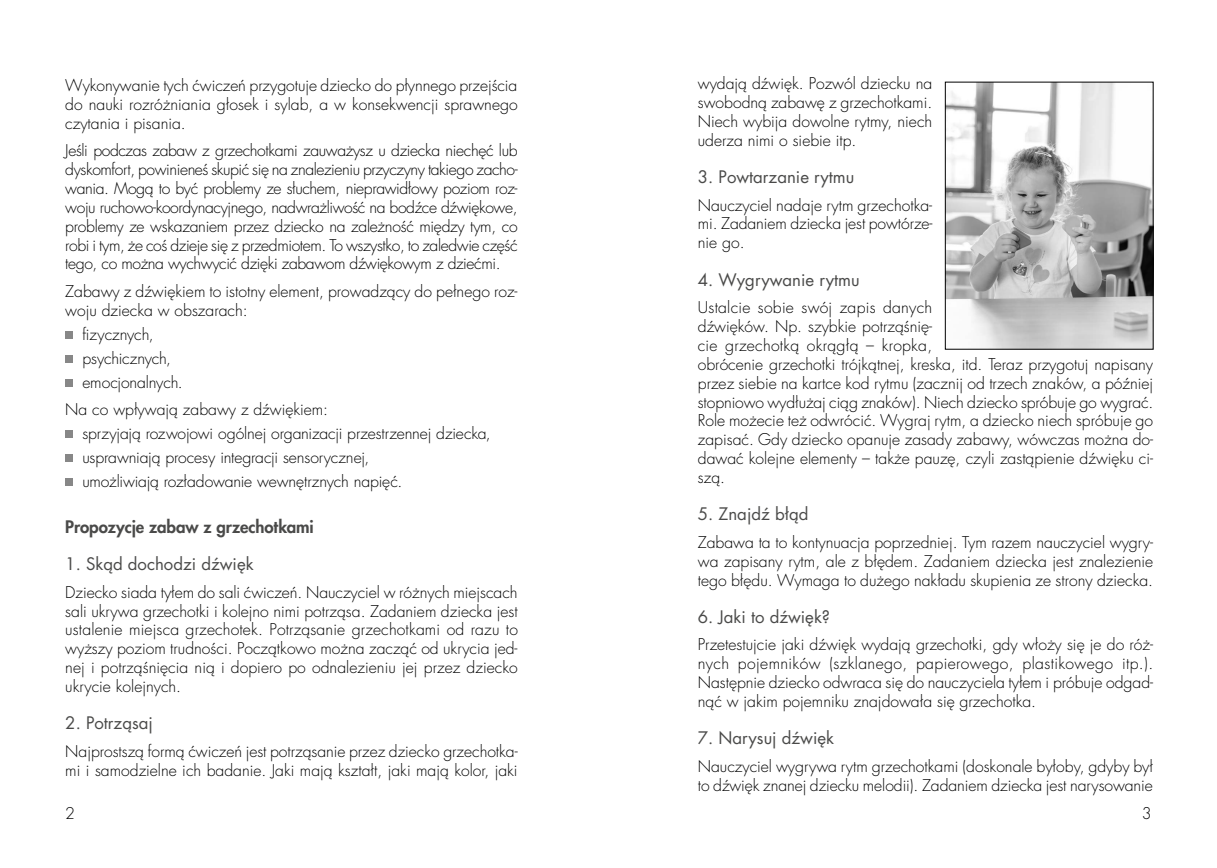
<style>
.page{position:relative;width:1217px;height:868px;background:#fff}
.page>*{position:absolute;margin:0;border:0;box-sizing:border-box;transform-origin:0 0}
.t1{font:16.8px "Futura LTS Book";color:#4a4a49}
.t2{font:800 16.8px "Futura LTS";letter-spacing:-.005em;color:#4a4a49}
.t3{font:300 15.75px/18.9px "Futura LTS";color:#000;text-align:justify}
</style>
<div class="page">
<div style="left:65px;top:331px;width:8px;height:7px;background:#878787"></div>
<div style="left:65px;top:355px;width:8px;height:7px;background:#878787"></div>
<div style="left:65px;top:379px;width:8px;height:7px;background:#878787"></div>
<div style="left:65px;top:430px;width:8px;height:8px;background:#878787"></div>
<div style="left:65px;top:454px;width:8px;height:8px;background:#878787"></div>
<div style="left:65px;top:478px;width:8px;height:8px;background:#878787"></div>
<img style="left:946px;top:84px;width:205px;height:263px">
<div style="left:944px;top:82px;width:209px;height:267px;border:1px solid #000"></div>
<p class="t3" style="left:65px;top:76px;width:453px">Wykonywanie tych ćwiczeń przygotuje dziecko do płynnego przejścia do nauki rozróżniania głosek i sylab, a w konsekwencji sprawnego czytania i pisania.</p>
<p class="t3" style="left:65px;top:141px;width:454px">Jeśli podczas zabaw z grzechotkami zauważysz u dziecka niechęć lub dyskomfort, powinieneś skupić się na znalezieniu przyczyny takiego zacho&shy;wania. Mogą to być problemy ze słuchem, nieprawidłowy poziom roz&shy;woju ruchowo-koordynacyjnego, nadwrażliwość na bodźce dźwiękowe, problemy ze wskazaniem przez dziecko na zależność między tym, co robi i tym, że coś dzieje się z przedmiotem. To wszystko, to zaledwie część tego, co można wychwycić dzięki zabawom dźwiękowym z dziećmi.</p>
<p class="t3" style="left:65px;top:282px;width:453px">Zabawy z dźwiękiem to istotny element, prowadzący do pełnego roz&shy;woju dziecka w obszarach:</p>
<p class="t3" style="left:82px;top:322px;width:102px;line-height:24px;text-align:left">fizycznych, psychicznych, emocjonalnych.</p>
<p class="t3" style="left:82px;top:398px;width:410px;line-height:24px;text-align:left;text-indent:-17px">Na co wpływają zabawy z dźwiękiem:<br>sprzyjają rozwojowi ogólnej organizacji przestrzennej dziecka, usprawniają procesy integracji sensorycznej,<br>umożliwiają rozładowanie wewnętrznych napięć.</p>
<p class="t2" style="left:65px;top:515px;width:250px">Propozycje zabaw z grzechotkami</p>
<p class="t1" style="left:65px;top:553px;width:190px">1. Skąd dochodzi dźwięk</p>
<p class="t3" style="left:65px;top:582px;width:454px">Dziecko siada tyłem do sali ćwiczeń. Nauczyciel w różnych miejscach sali ukrywa grzechotki i kolejno nimi potrząsa. Zadaniem dziecka jest ustalenie miejsca grzechotek. Potrząsanie grzechotkami od razu to wyższy poziom trudności. Początkowo można zacząć od ukrycia jed&shy;nej i potrząśnięcia nią i dopiero po odnalezieniu jej przez dziecko ukrycie kolejnych.</p>
<p class="t1" style="left:65px;top:712px;width:89px">2. Potrząsaj</p>
<p class="t3" style="left:65px;top:741px;width:454px">Najprostszą formą ćwiczeń jest potrząsanie przez dziecko grzechotka&shy;mi i samodzielne ich badanie. Jaki mają kształt, jaki mają kolor, jaki</p>
<p class="t3" style="left:697px;top:74px;width:236px">wydają dźwięk. Pozwól dziecku na swobodną zabawę z grzechotkami.<br>Niech wybija dowolne rytmy, niech uderza nimi o siebie itp.</p>
<p class="t1" style="left:697px;top:166px;width:158px">3. Powtarzanie rytmu</p>
<p class="t3" style="left:697px;top:196px;width:236px">Nauczyciel nadaje rytm grzechotka&shy;mi. Zadaniem dziecka jest powtórze&shy;nie go.</p>
<p class="t1" style="left:697px;top:268px;width:163px">4. Wygrywanie rytmu</p>
<p class="t3" style="left:697px;top:298px;width:457px;text-align:left">Ustalcie sobie swój zapis danych<br>dźwięków. Np. szybkie potrząśnię-<br>cie grzechotką okrągłą – kropka,<br>obrócenie grzechotki trójkątnej, kreska, itd. Teraz przygotuj napisany przez siebie na kartce kod rytmu (zacznij od trzech znaków, a później stopniowo wydłużaj ciąg znaków). Niech dziecko spróbuje go wygrać.<br>Role możecie też odwrócić. Wygraj rytm, a dziecko niech spróbuje go zapisać. Gdy dziecko opanuje zasady zabawy, wówczas można do&shy;dawać kolejne elementy – także pauzę, czyli zastąpienie dźwięku ci&shy;szą.</p>
<p class="t1" style="left:697px;top:503px;width:112px">5. Znajdź błąd</p>
<p class="t3" style="left:697px;top:533px;width:456px">Zabawa ta to kontynuacja poprzedniej. Tym razem nauczyciel wygry&shy;wa zapisany rytm, ale z błędem. Zadaniem dziecka jest znalezienie tego błędu. Wymaga to dużego nakładu skupienia ze strony dziecka.</p>
<p class="t1" style="left:697px;top:606px;width:134px">6. Jaki to dźwięk?</p>
<p class="t3" style="left:697px;top:635px;width:457px">Przetestujcie jaki dźwięk wydają grzechotki, gdy włoży się je do róż&shy;nych pojemników (szklanego, papierowego, plastikowego itp.).<br>Następnie dziecko odwraca się do nauczyciela tyłem i próbuje odgad&shy;nąć w jakim pojemniku znajdowała się grzechotka.</p>
<p class="t1" style="left:697px;top:727px;width:138px">7. Narysuj dźwięk</p>
<p class="t3" style="left:697px;top:756px;width:456px">Nauczyciel wygrywa rytm grzechotkami (doskonale byłoby, gdyby był to dźwięk znanej dziecku melodii). Zadaniem dziecka jest narysowanie</p>
<p class="t3" style="left:65px;top:804px;width:11px">2</p>
<p class="t3" style="left:1141px;top:804px;width:11px">3</p>
</div>
